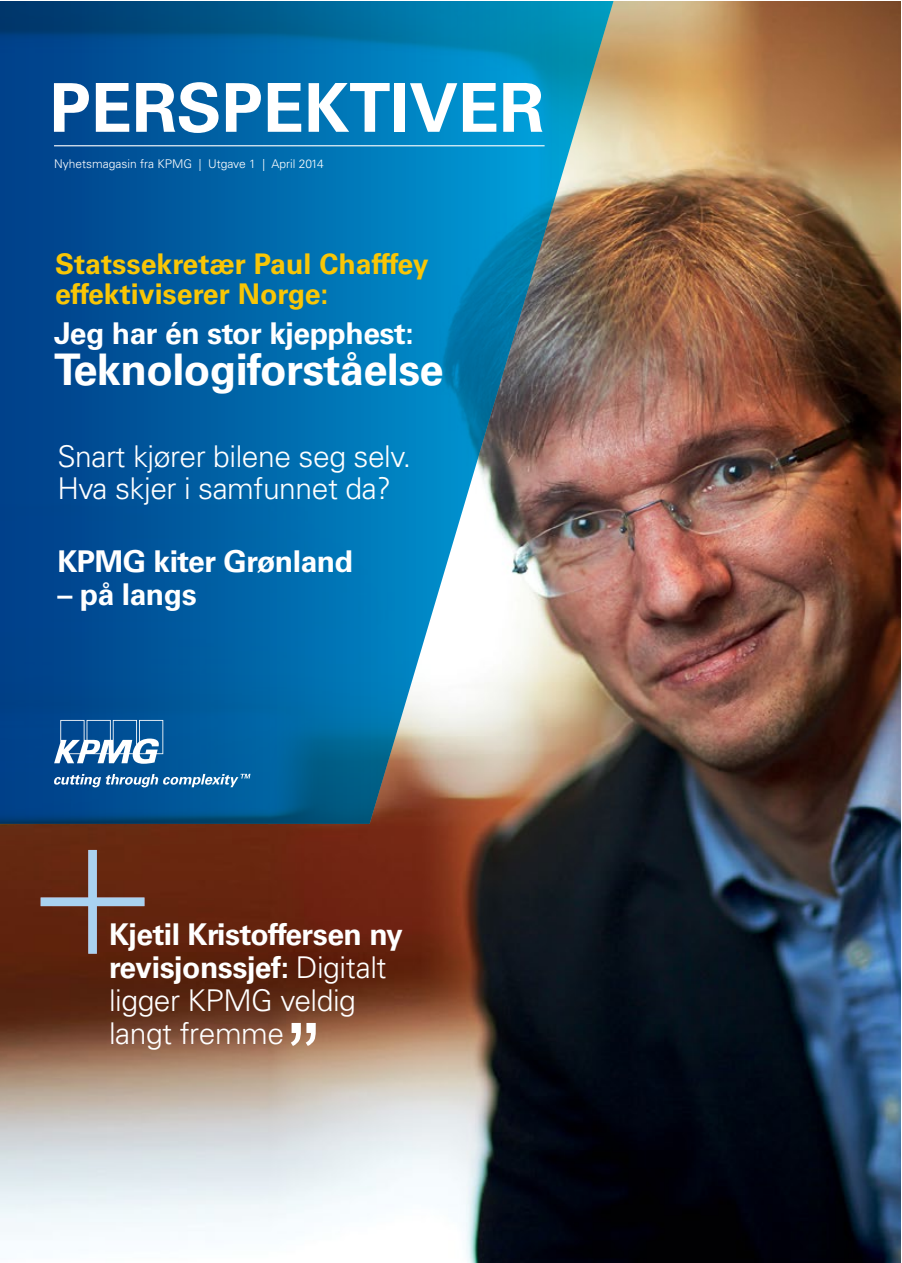
<style>
.page{position:relative;width:902px;height:1263px;background:#fff}
.page>*{position:absolute;margin:0;border:0;box-sizing:border-box;transform-origin:0 0}
.t1{font:195px "Letter Gothic Std";color:#a9d2f0}
.t2{font:700 67.5px "Univers LT Std";color:#fff}
.t3{font:700 43.5px "Univers LT Std";letter-spacing:-.015em;color:#fff}
.t4{font:700 30px/33px "Univers LT Std";letter-spacing:-.015em;color:#fff}
.t5{font:300 30px/31.5px "Univers LT Std";letter-spacing:-.015em;color:#fff}
.t6{font:700 28.5px/30px "Univers LT Std";color:#f9c606}
.t7{font:300 12px "Univers LT Std";color:#fff}
.s1{font-weight:300}
</style>
<div class="page">
<img style="left:0;top:1px;width:900px;height:1262px">
<img style="left:0;top:1px;width:632px;height:823px">
<svg style="left:54px;top:720px;width:109px;height:44px"></svg>
<svg style="left:54px;top:774px;width:196px;height:13px"></svg>
<hr style="left:54px;top:145px;width:490px;height:1px;background:#fff">
<svg style="left:291px;top:1023px;width:25px;height:23px"></svg>
<h2 class="t2" style="left:50px;top:68px;width:496px">PERSPEKTIVER</h2>
<p class="t7" style="left:54px;top:156px;width:271px">Nyhetsmagasin fra KPMG | Utgave 1 | April 2014</p>
<p class="t6" style="left:55px;top:249px;width:375px">Statssekretær Paul Chafffey effektiviserer Norge:</p>
<p class="t4" style="left:54px;top:317px;width:361px">Jeg har én stor kjepphest:</p>
<h3 class="t3" style="left:54px;top:344px;width:391px">Teknologiforståelse</h3>
<p class="t5" style="left:57px;top:441px;width:355px">Snart kjører bilene seg selv.<br>Hva skjer i samfunnet da?</p>
<p class="t4" style="left:57px;top:545px;width:297px">KPMG kiter Grønland</p>
<p class="t4" style="left:57px;top:578px;width:141px">– på langs</p>
<h1 class="t1" style="left:34px;top:791px;width:119px">+</h1>
<p class="t4" style="left:109px;top:918px;width:295px">Kjetil Kristoffersen ny revisjonssjef: <span class="s1">Digitalt ligger KPMG veldig langt fremme</span></p>
</div>
